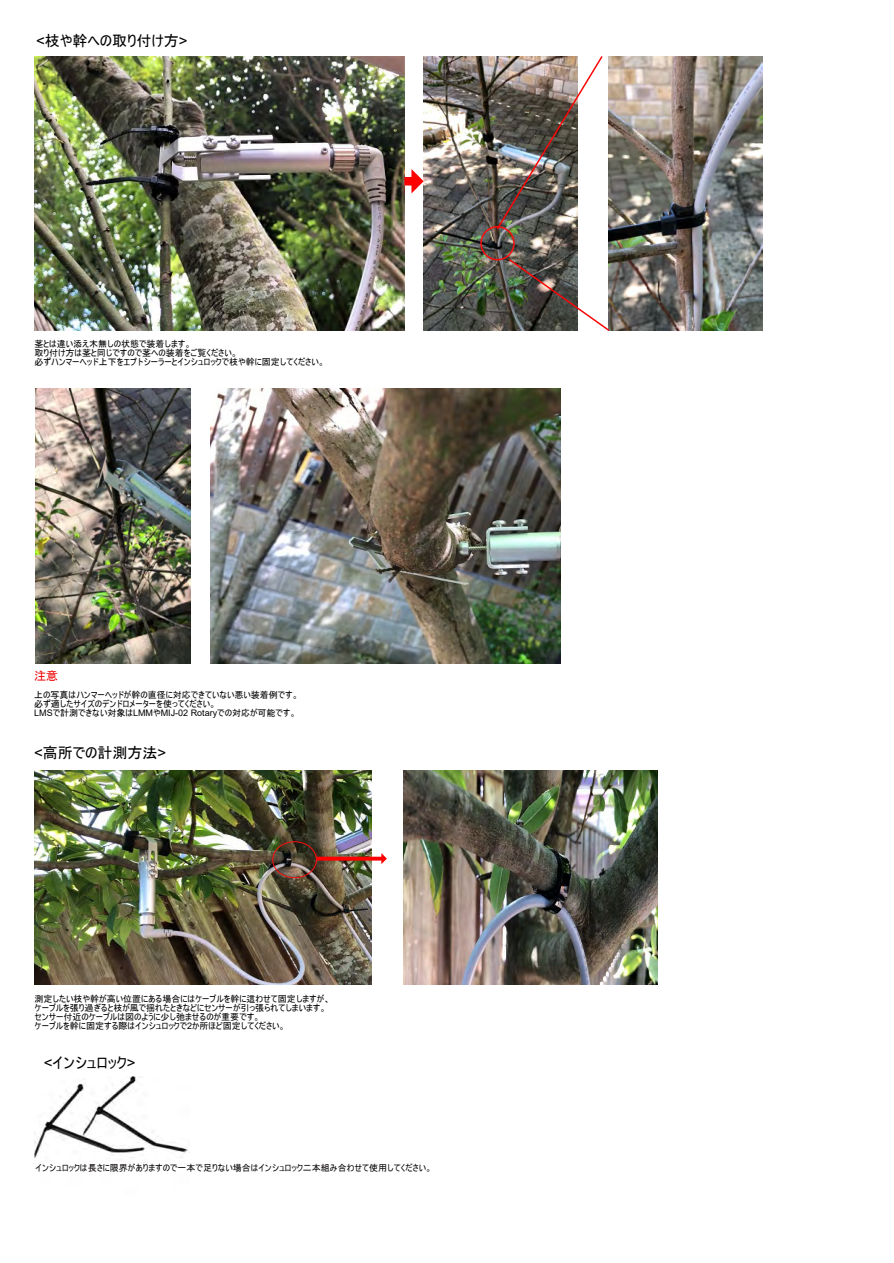
<style>
.page{position:relative;width:894px;height:1263px;background:#fff}
.page>*{position:absolute;margin:0;border:0;box-sizing:border-box;transform-origin:0 0}
.t1{font:15px "MS UI Gothic";color:#000}
.t2{font:12px "MS UI Gothic";color:#ec0404}
.t3{font:9px/9.1px "MS UI Gothic";color:#000}
.t4{font:9px "MS UI Gothic";color:#0c0707}
.s1{font-family:"Arial"}
</style>
<div class="page">
<img style="left:423px;top:57px;width:154px;height:273px">
<img style="left:608px;top:57px;width:154px;height:273px">
<div style="left:480px;top:226px;width:34px;height:34px;border:2px solid #fa0f0f;border-radius:50%"></div>
<img style="left:495px;top:56px;width:108px;height:175px">
<img style="left:507px;top:258px;width:103px;height:73px">
<img style="left:35px;top:57px;width:369px;height:273px">
<svg style="left:404px;top:169px;width:19px;height:24px"></svg>
<img style="left:210px;top:388px;width:350px;height:276px">
<img style="left:36px;top:388px;width:155px;height:276px">
<img style="left:403px;top:771px;width:254px;height:214px">
<img style="left:35px;top:771px;width:336px;height:214px">
<svg style="left:316px;top:853px;width:71px;height:11px"></svg>
<div style="left:272px;top:841px;width:45px;height:37px;border:1px solid #fa0f0f;border-radius:50%"></div>
<img style="left:35px;top:1076px;width:155px;height:82px">
<p class="t1" style="left:36px;top:33px;width:153px"><span class="s1">&lt;</span>枝や幹への取り付け方<span class="s1">&gt;</span></p>
<p class="t3" style="left:34px;top:339px;width:291px">茎とは違い添え木無しの状態で装着します。<br>取り付け方は茎と同じですので茎への装着をご覧ください。<br>必ずハンマーヘッド上下をエプトシーラーとインシュロックで枝や幹に固定してください。</p>
<p class="t2" style="left:34px;top:669px;width:26px">注意</p>
<p class="t3" style="left:34px;top:690px;width:266px">上の写真はハンマーヘッドが幹の直径に対応できていない悪い装着例です。必ず適したサイズのデンドロメーターを使ってください。<br><span class="s1">LMS</span>で計測できない対象は<span class="s1">LMM</span>や<span class="s1">MIJ-02 Rotary</span>での対応が可能です。</p>
<p class="t1" style="left:34px;top:745px;width:133px"><span class="s1">&lt;</span>高所での計測方法<span class="s1">&gt;</span></p>
<p class="t3" style="left:35px;top:994px;width:297px">測定したい枝や幹が高い位置にある場合にはケーブルを幹に這わせて固定しますが、ケーブルを張り過ぎると枝が風で揺れたときなどにセンサーが引っ張られてしまいます。センサー付近のケーブルは図のように少し弛ませるのが重要です。<br>ケーブルを幹に固定する際はインシュロックで<span class="s1">2</span>か所ほど固定してください。</p>
<p class="t1" style="left:44px;top:1055px;width:93px"><span class="s1">&lt;</span>インシュロック<span class="s1">&gt;</span></p>
<p class="t4" style="left:35px;top:1163px;width:398px">インシュロックは長さに限界がありますので一本で足りない場合はインシュロック二本組み合わせて使用してください。</p>
</div>
